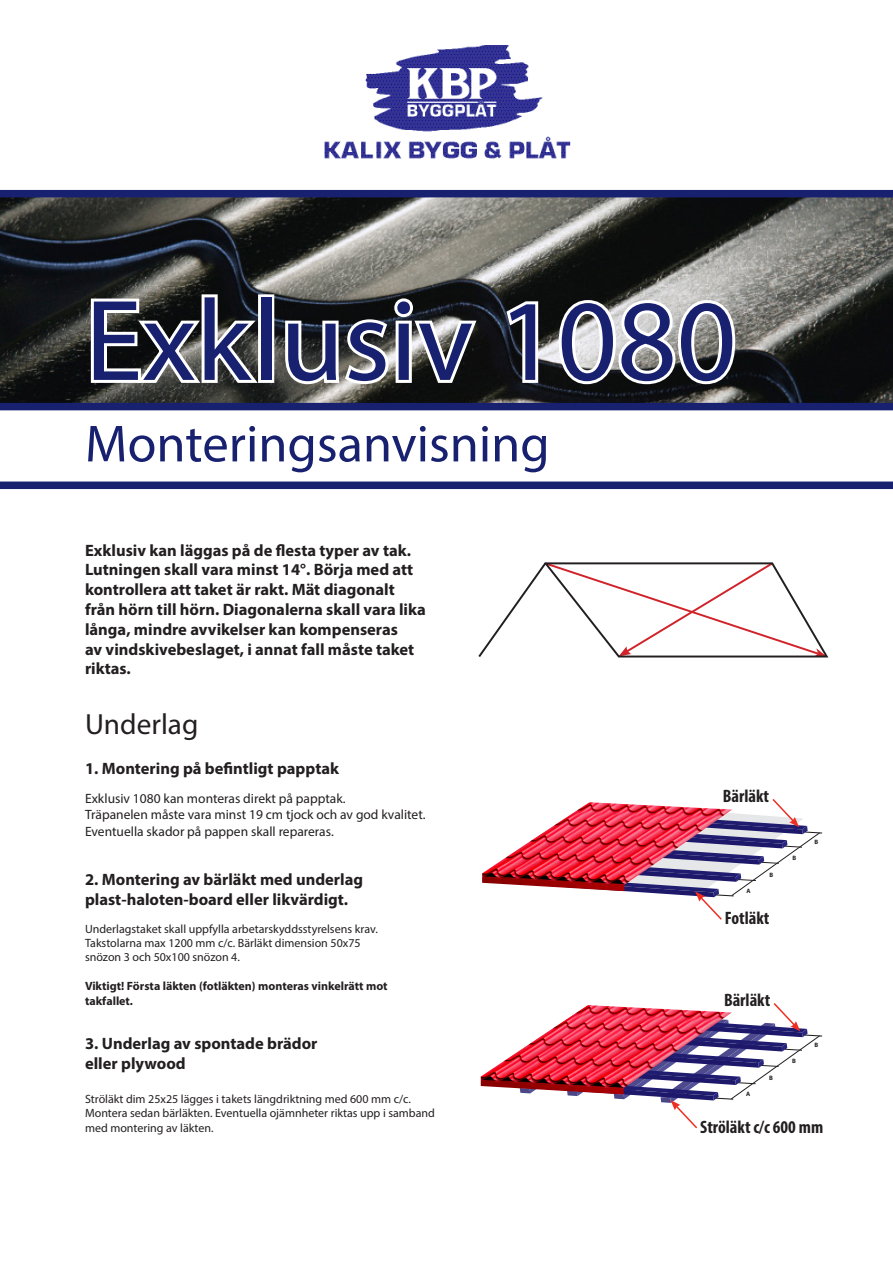
<style>
.page{position:relative;width:893px;height:1263px;background:#fff}
.page>*{position:absolute;margin:0;border:0;box-sizing:border-box;transform-origin:0 0}
.t1{font:116.25px "Myriad Pro";color:#18216f}
.t2{font:52.5px "Myriad Pro";color:#18216f}
.t3{font:29.25px "Myriad Pro";color:#231f20}
.t4{font:700 condensed 18px "Myriad Pro";color:#231f20}
.t5{font:700 16.5px/19.8px "Myriad Pro";color:#231f20}
.t6{font:13.5px/16.2px "Myriad Pro";color:#231f20}
.t7{font:12px/14.4px "Myriad Pro";color:#231f20}
.t8{font:700 12px/14.4px "Myriad Pro";color:#231f20}
.t9{font:700 6.3px "Myriad Pro";color:#231f20}
</style>
<div class="page">
<svg style="left:0;top:410px;width:893px;height:79px"></svg>
<svg style="left:0;top:190px;width:893px;height:220px"></svg>
<svg style="left:88px;top:291px;width:176px;height:95px"></svg>
<div style="left:258px;top:294px;width:16px;height:89px;border:6px solid #fff"></div>
<svg style="left:282px;top:295px;width:199px;height:92px"></svg>
<svg style="left:503px;top:298px;width:38px;height:88px"></svg>
<svg style="left:556px;top:297px;width:182px;height:90px"></svg>
<img style="left:324px;top:46px;width:247px;height:113px">
<svg style="left:478px;top:562px;width:351px;height:96px"></svg>
<svg style="left:484px;top:799px;width:339px;height:121px"></svg>
<svg style="left:483px;top:1003px;width:340px;height:126px"></svg>
<p class="t1" style="left:85px;top:269px;width:653px">Exklusiv 1080</p>
<p class="t2" style="left:85px;top:411px;width:466px">Monteringsanvisning</p>
<p class="t5" style="left:85px;top:540px;width:342px">Exklusiv kan läggas på de flesta typer av tak.<br>Lutningen skall vara minst 14°. Börja med att kontrollera att taket är rakt. Mät diagonalt från hörn till hörn. Diagonalerna skall vara lika långa, mindre avvikelser kan kompenseras<br>av vindskivebeslaget, i annat fall måste taket riktas.</p>
<p class="t3" style="left:85px;top:706px;width:115px">Underlag</p>
<p class="t5" style="left:85px;top:757px;width:255px">1. Montering på befintligt papptak</p>
<p class="t6" style="left:85px;top:790px;width:262px">Exklusiv 1080 kan monteras direkt på papptak.</p>
<p class="t6" style="left:85px;top:807px;width:342px">Träpanelen måste vara minst 19 cm tjock och av god kvalitet.<br>Eventuella skador på pappen skall repareras.</p>
<p class="t5" style="left:85px;top:869px;width:280px">2. Montering av bärläkt med underlag</p>
<p class="t5" style="left:85px;top:889px;width:265px">plast-haloten-board eller likvärdigt.</p>
<p class="t7" style="left:85px;top:921px;width:294px">Underlagstaket skall uppfylla arbetarskyddsstyrelsens krav.</p>
<p class="t7" style="left:85px;top:935px;width:277px">Takstolarna max 1200 mm c/c. Bärläkt dimension 50x75</p>
<p class="t7" style="left:85px;top:950px;width:156px">snözon 3 och 50x100 snözon 4.</p>
<p class="t8" style="left:85px;top:978px;width:304px">Viktigt! Första läkten (fotläkten) monteras vinkelrätt mot takfallet.</p>
<p class="t5" style="left:85px;top:1033px;width:234px">3. Underlag av spontade brädor</p>
<p class="t5" style="left:85px;top:1052px;width:102px">eller plywood</p>
<p class="t7" style="left:85px;top:1091px;width:327px">Ströläkt dim 25x25 lägges i takets längdriktning med 600 mm c/c.</p>
<p class="t7" style="left:85px;top:1106px;width:351px">Montera sedan bärläkten. Eventuella ojämnheter riktas upp i samband med montering av läkten.</p>
<p class="t4" style="left:723px;top:785px;width:48px">Bärläkt</p>
<p class="t9" style="left:747px;top:887px;width:6px">A</p>
<p class="t9" style="left:769px;top:871px;width:5px">B</p>
<p class="t4" style="left:725px;top:907px;width:46px">Fotläkt</p>
<p class="t9" style="left:792px;top:854px;width:5px">B</p>
<p class="t9" style="left:814px;top:839px;width:5px">B</p>
<p class="t4" style="left:724px;top:989px;width:48px">Bärläkt</p>
<p class="t9" style="left:746px;top:1090px;width:6px">A</p>
<p class="t9" style="left:769px;top:1074px;width:5px">B</p>
<p class="t9" style="left:792px;top:1058px;width:5px">B</p>
<p class="t9" style="left:814px;top:1042px;width:5px">B</p>
<p class="t4" style="left:700px;top:1116px;width:125px">Ströläkt c/c 600 mm</p>
</div>
